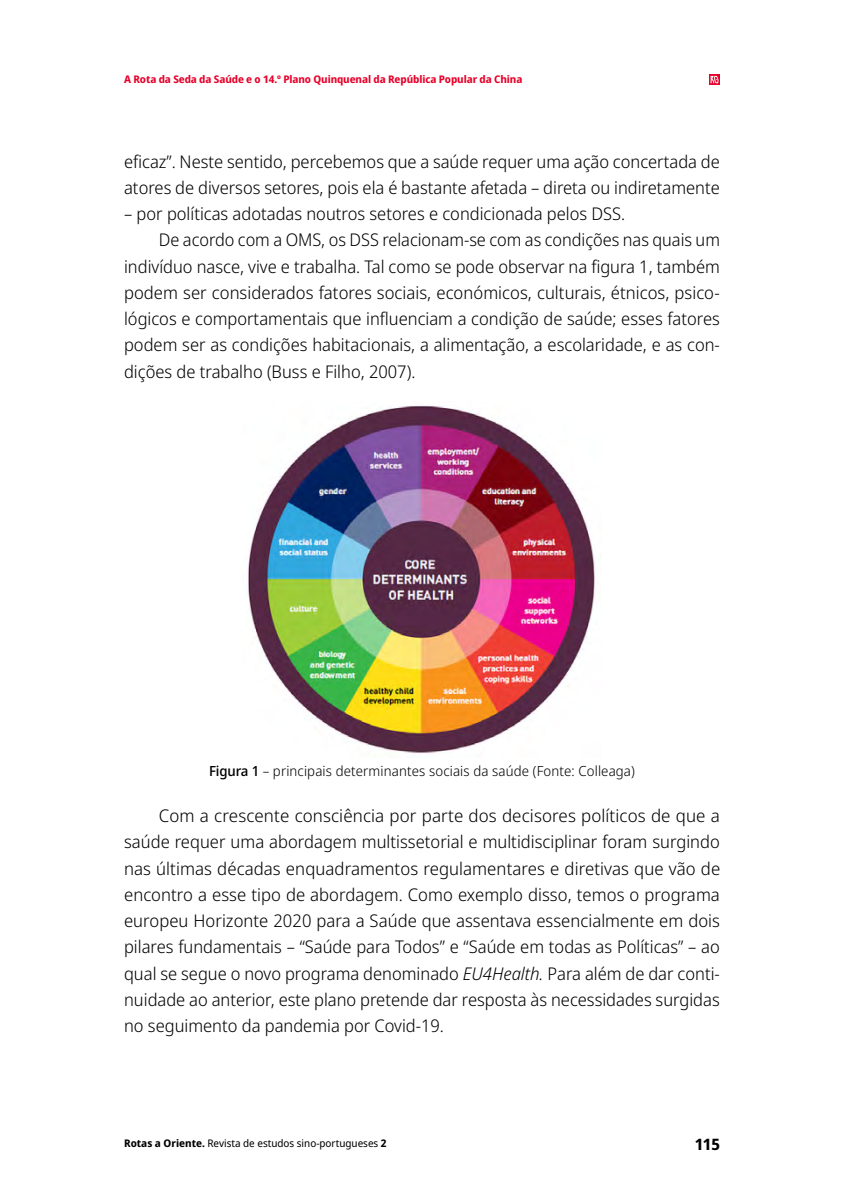
<style>
.page{position:relative;width:844px;height:1191px;background:#fff}
.page>*{position:absolute;margin:0;border:0;box-sizing:border-box;transform-origin:0 0}
.Texto{font:300 17.5px/26.2px "Noto Sans Display";color:#000;text-align:justify}
.t1{font:700 15.75px "Noto Sans Display";color:#000}
.Legendas{font:300 14px "Noto Sans Display";letter-spacing:.01em;color:#000}
.t2{font:700 10.5px "Noto Sans Display";letter-spacing:-.01em;color:#e8002a}
.t3{font:10.5px "Noto Sans Display";color:#000}
.s1{font-weight:500}
.s2{font-style:italic}
.s3{font-weight:700}
</style>
<div class="page">
<img style="left:248px;top:405px;width:347px;height:349px">
<svg style="left:709px;top:74px;width:10px;height:11px"></svg>
<svg style="left:710px;top:76px;width:8px;height:7px"></svg>
<p class="t2" style="left:124px;top:72px;width:400px">A Rota da Seda da Saúde e o 14.º Plano Quinquenal da República Popular da China</p>
<p class="Texto" style="left:124px;top:148px;width:597px">eficaz”. Neste sentido, percebemos que a saúde requer uma ação concertada de atores de diversos setores, pois ela é bastante afetada – direta ou indiretamente</p>
<p class="Texto" style="left:124px;top:201px;width:502px">– por políticas adotadas noutros setores e condicionada pelos DSS.</p>
<p class="Texto" style="left:124px;top:227px;width:597px;text-indent:35px">De acordo com a OMS, os DSS relacionam-se com as condições nas quais um indivíduo nasce, vive e trabalha. Tal como se pode observar na figura 1, também podem ser considerados fatores sociais, económicos, culturais, étnicos, psico&shy;lógicos e comportamentais que influenciam a condição de saúde; esses fatores podem ser as condições habitacionais, a alimentação, a escolaridade, e as con&shy;dições de trabalho (Buss e Filho, 2007).</p>
<p class="Legendas" style="left:209px;top:761px;width:427px"><span class="s1">Figura 1</span> – principais determinantes sociais da saúde (Fonte: Colleaga)</p>
<p class="Texto" style="left:124px;top:803px;width:597px;text-indent:35px">Com a crescente consciência por parte dos decisores políticos de que a saúde requer uma abordagem multissetorial e multidisciplinar foram surgindo nas últimas décadas enquadramentos regulamentares e diretivas que vão de encontro a esse tipo de abordagem. Como exemplo disso, temos o programa europeu Horizonte 2020 para a Saúde que assentava essencialmente em dois pilares fundamentais – “Saúde para Todos” e “Saúde em todas as Políticas” – ao qual se segue o novo programa denominado <span class="s2">EU4Health.</span> Para além de dar conti&shy;nuidade ao anterior, este plano pretende dar resposta às necessidades surgidas no seguimento da pandemia por Covid-19.</p>
<p class="t3" style="left:124px;top:1135px;width:264px"><span class="s3">Rotas a Oriente.</span> Revista de estudos sino-portugueses <span class="s3">2</span></p>
<p class="t1" style="left:695px;top:1133px;width:26px">115</p>
</div>
